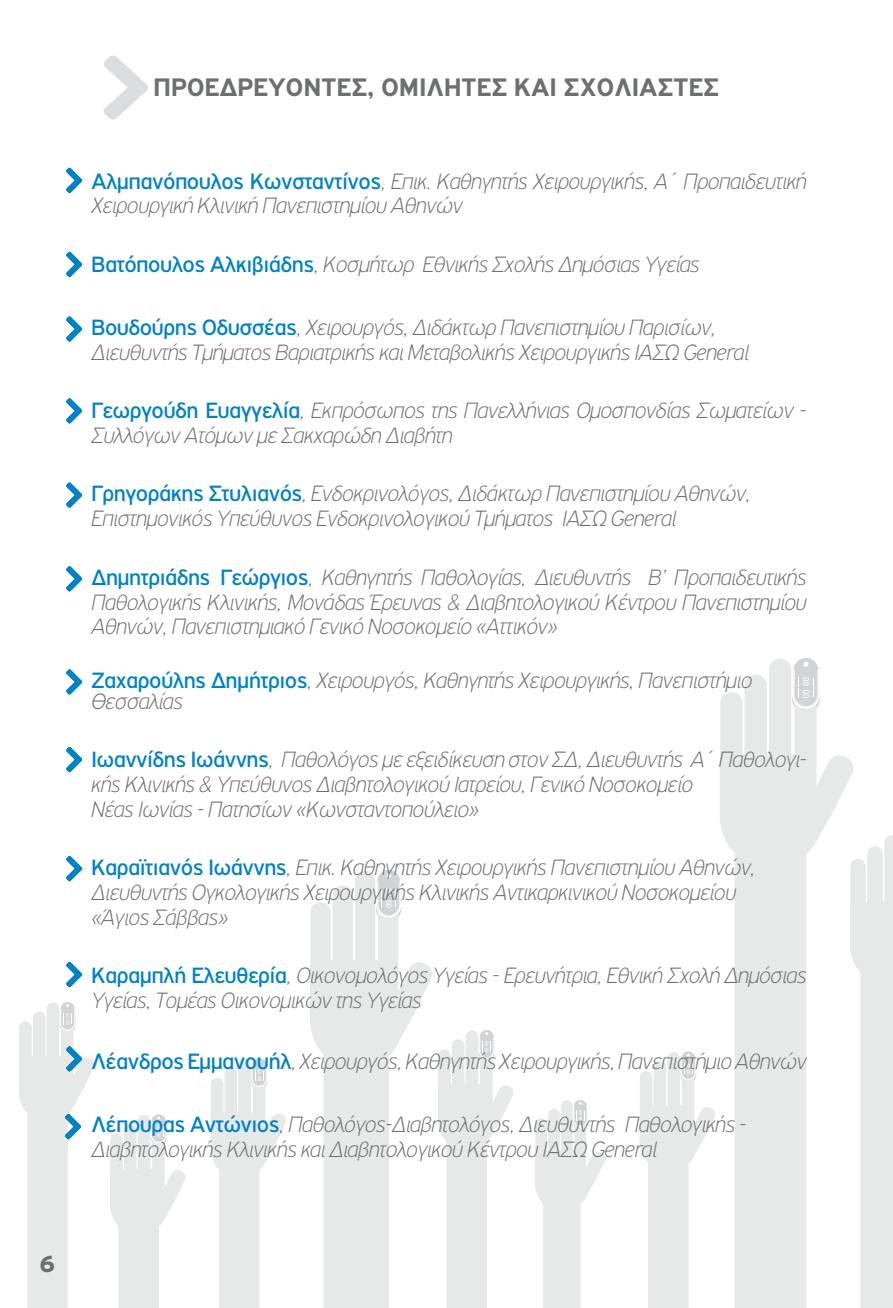
<style>
.page{position:relative;width:893px;height:1308px;background:#fff}
.page>*{position:absolute;margin:0;border:0;box-sizing:border-box;transform-origin:0 0}
.t1{font:700 27px "PF Highway Gothic";color:#6d6f71}
.t2{font:900 24.75px "PF Highway Gothic";color:#6d6f71}
.t3{font:italic 100 23.62px/24.8px "PF Highway Gothic";letter-spacing:-.025em;color:#6d6f71}
.s1{font-weight:400;font-style:normal;color:#0082c6}
</style>
<div class="page">
<svg style="left:720px;top:659px;width:133px;height:648px;fill:#e7e8e8"></svg>
<div style="left:792px;top:656px;width:28px;height:52px;background:#fff;border-radius:14px"></div>
<svg style="left:793px;top:658px;width:25px;height:49px"></svg>
<div style="left:795px;top:659px;width:22px;height:46px;background:#d1d3d4;border-radius:11px"></div>
<svg style="left:794px;top:658px;width:24px;height:11px"></svg>
<svg style="left:798px;top:677px;width:16px;height:21px"></svg>
<svg style="left:850px;top:835px;width:43px;height:472px"></svg>
<svg style="left:640px;top:1051px;width:75px;height:256px"></svg>
<svg style="left:438px;top:1030px;width:75px;height:277px"></svg>
<svg style="left:211px;top:1058px;width:75px;height:249px"></svg>
<svg style="left:110px;top:1114px;width:76px;height:193px"></svg>
<svg style="left:310px;top:871px;width:122px;height:436px;fill:#e7e8e8"></svg>
<div style="left:376px;top:868px;width:25px;height:49px;background:#fff;border-radius:13px"></div>
<svg style="left:377px;top:870px;width:23px;height:46px"></svg>
<div style="left:379px;top:871px;width:20px;height:44px;background:#d1d3d4;border-radius:10px"></div>
<svg style="left:377px;top:870px;width:23px;height:10px"></svg>
<svg style="left:386px;top:888px;width:10px;height:19px"></svg>
<svg style="left:535px;top:1100px;width:70px;height:207px"></svg>
<svg style="left:66px;top:482px;width:16px;height:26px"></svg>
<svg style="left:66px;top:398px;width:16px;height:25px"></svg>
<svg style="left:66px;top:316px;width:16px;height:25px"></svg>
<svg style="left:66px;top:252px;width:16px;height:25px"></svg>
<svg style="left:66px;top:168px;width:16px;height:25px"></svg>
<svg style="left:66px;top:566px;width:16px;height:25px"></svg>
<svg style="left:66px;top:747px;width:16px;height:25px"></svg>
<svg style="left:66px;top:669px;width:16px;height:25px"></svg>
<svg style="left:66px;top:856px;width:16px;height:25px"></svg>
<svg style="left:66px;top:962px;width:16px;height:25px"></svg>
<svg style="left:103px;top:56px;width:46px;height:64px"></svg>
<svg style="left:19px;top:1002px;width:75px;height:305px"></svg>
<p class="t1" style="left:153px;top:73px;width:565px">ΠΡΟΕΔΡΕΥΟΝΤΕΣ, ΟΜΙΛΗΤΕΣ ΚΑΙ ΣΧΟΛΙΑΣΤΕΣ</p>
<p class="t3" style="left:91px;top:169px;width:717px"><span class="s1">Αλμπανόπουλος Κωνσταντίνος</span>, Επικ. Καθηγητής Χειρουργικής, Α΄ Προπαιδευτική<br>Χειρουργική Κλινική Πανεπιστημίου Αθηνών</p>
<p class="t3" style="left:91px;top:252px;width:610px"><span class="s1">Βατόπουλος Αλκιβιάδης</span>, Κοσμήτωρ Εθνικής Σχολής Δημόσιας Υγείας</p>
<p class="t3" style="left:91px;top:315px;width:660px"><span class="s1">Βουδούρης Οδυσσέας</span>, Χειρουργός, Διδάκτωρ Πανεπιστημίου Παρισίων,<br>Διευθυντής Τμήματος Βαριατρικής και Μεταβολικής Χειρουργικής ΙΑΣΩ General</p>
<p class="t3" style="left:91px;top:398px;width:717px"><span class="s1">Γεωργούδη Ευαγγελία</span>, Εκπρόσωπος της Πανελλήνιας Ομοσπονδίας Σωματείων -<br>Συλλόγων Ατόμων με Σακχαρώδη Διαβήτη</p>
<p class="t3" style="left:91px;top:481px;width:661px"><span class="s1">Γρηγοράκης Στυλιανός</span>, Ενδοκρινολόγος, Διδάκτωρ Πανεπιστημίου Αθηνών,<br>Επιστημονικός Υπεύθυνος Ενδοκρινολογικού Τμήματος ΙΑΣΩ General</p>
<p class="t3" style="left:91px;top:565px;width:717px;text-align:justify"><span class="s1">Δημητριάδης Γεώργιος</span>, Καθηγητής Παθολογίας, Διευθυντής Β’ Προπαιδευτικής Παθολογικής Κλινικής, Μονάδας Έρευνας &amp; Διαβητολογικού Κέντρου Πανεπιστημίου Αθηνών, Πανεπιστημιακό Γενικό Νοσοκομείο «Αττικόν»</p>
<p class="t3" style="left:91px;top:670px;width:663px;line-height:20.2px"><span class="s1">Ζαχαρούλης Δημήτριος</span>, Χειρουργός, Καθηγητής Χειρουργικής, Πανεπιστήμιο<br>Θεσσαλίας</p>
<p class="t3" style="left:91px;top:747px;width:717px"><span class="s1">Ιωαννίδης Ιωάννης</span>, Παθολόγος με εξειδίκευση στον ΣΔ, Διευθυντής Α΄ Παθολογι&shy;κής Κλινικής &amp; Υπεύθυνος Διαβητολογικού Ιατρείου, Γενικό Νοσοκομείο<br>Νέας Ιωνίας - Πατησίων «Κωνσταντοπούλειο»</p>
<p class="t3" style="left:91px;top:855px;width:666px"><span class="s1">Καραϊτιανός Ιωάννης</span>, Επικ. Καθηγητής Χειρουργικής Πανεπιστημίου Αθηνών,<br>Διευθυντής Ογκολογικής Χειρουργικής Κλινικής Αντικαρκινικού Νοσοκομείου «Άγιος Σάββας»</p>
<p class="t3" style="left:91px;top:963px;width:717px"><span class="s1">Καραμπλή Ελευθερία</span>, Οικονομολόγος Υγείας - Ερευνήτρια, Εθνική Σχολή ∆ημόσιας<br>Υγείας, Τομέας Οικονομικών της Υγείας</p>
<p class="t3" style="left:91px;top:1048px;width:717px"><span class="s1">Λέανδρος Εμμανουήλ</span>, Χειρουργός, Καθηγητής Χειρουργικής, Πανεπιστήμιο Αθηνών</p>
<p class="t3" style="left:91px;top:1111px;width:657px"><span class="s1">Λέπουρας Αντώνιος</span>, Παθολόγος-Διαβητολόγος, Διευθυντής Παθολογικής -<br>Διαβητολογικής Κλινικής και Διαβητολογικού Κέντρου ΙΑΣΩ General</p>
<p class="t2" style="left:39px;top:1249px;width:18px">6</p>
</div>
